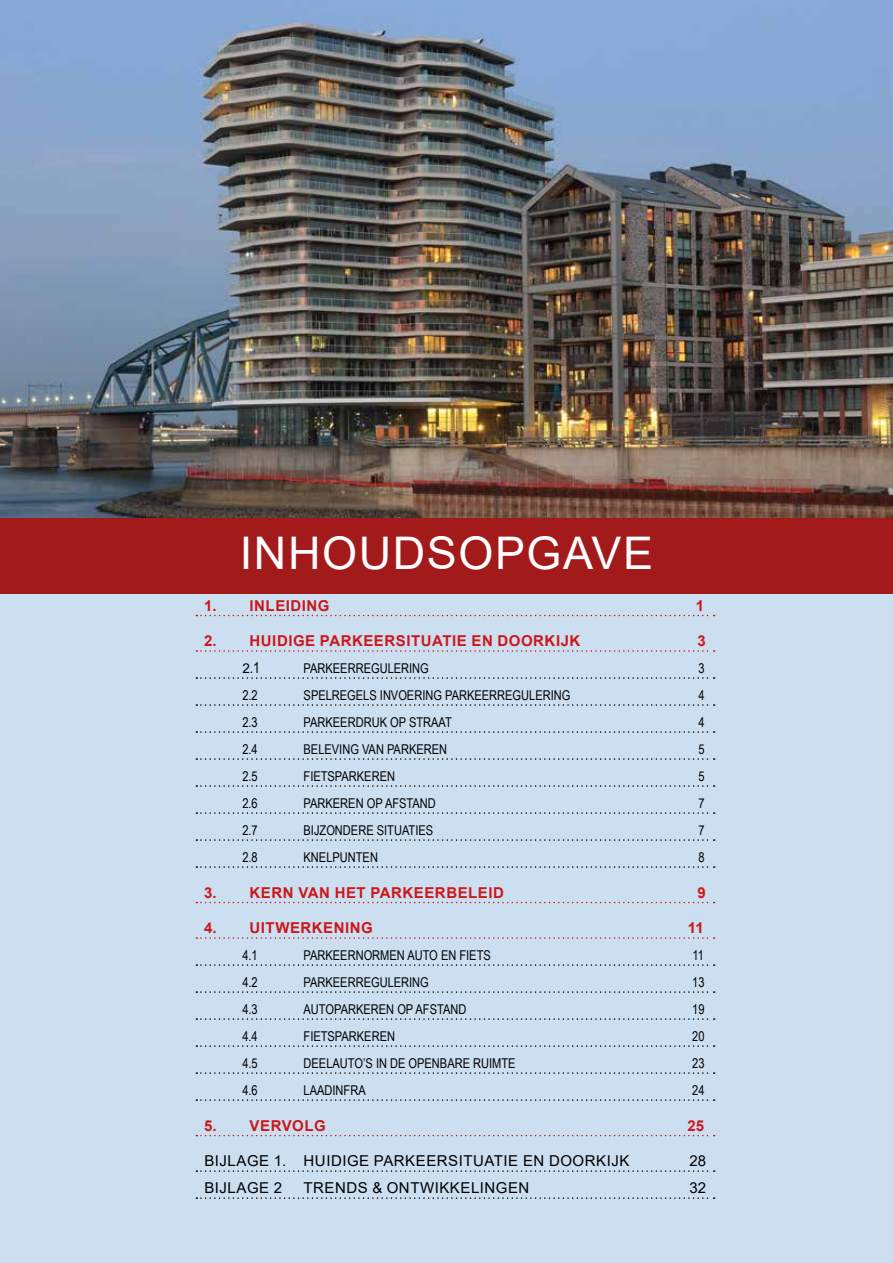
<style>
.page{position:relative;width:893px;height:1263px;background:#fff}
.page>*{position:absolute;margin:0;border:0;box-sizing:border-box;transform-origin:0 0}
.t1{font:45px "Arial";letter-spacing:.035em;color:#fff}
.t2{font:700 15px "Arial";letter-spacing:.035em;color:#cd1719}
.t3{font:15px "Arial";letter-spacing:.035em;color:#000}
.t4{font:15px "Arial Narrow";color:#000}
.t5{font:13.5px "Arial Narrow";color:#000}
.s1{font-family:"Arial";font-size:13.5px}
</style>
<div class="page">
<div style="left:0;top:572px;width:893px;height:691px;background:#ccdff1"></div>
<svg style="left:196px;top:615px;width:519px;height:1px"></svg>
<svg style="left:196px;top:650px;width:519px;height:2px"></svg>
<svg style="left:196px;top:677px;width:519px;height:2px"></svg>
<svg style="left:196px;top:704px;width:519px;height:2px"></svg>
<svg style="left:196px;top:731px;width:519px;height:2px"></svg>
<svg style="left:196px;top:758px;width:519px;height:2px"></svg>
<svg style="left:196px;top:785px;width:519px;height:2px"></svg>
<svg style="left:196px;top:812px;width:519px;height:2px"></svg>
<svg style="left:196px;top:839px;width:519px;height:2px"></svg>
<svg style="left:196px;top:866px;width:519px;height:2px"></svg>
<svg style="left:196px;top:902px;width:519px;height:1px"></svg>
<svg style="left:196px;top:937px;width:519px;height:2px"></svg>
<svg style="left:196px;top:964px;width:519px;height:2px"></svg>
<svg style="left:196px;top:991px;width:519px;height:2px"></svg>
<svg style="left:196px;top:1018px;width:519px;height:2px"></svg>
<svg style="left:196px;top:1045px;width:519px;height:2px"></svg>
<svg style="left:196px;top:1072px;width:519px;height:2px"></svg>
<svg style="left:196px;top:1099px;width:519px;height:2px"></svg>
<svg style="left:196px;top:1135px;width:519px;height:1px"></svg>
<svg style="left:196px;top:1170px;width:519px;height:2px"></svg>
<svg style="left:196px;top:1197px;width:519px;height:2px"></svg>
<div style="left:0;top:513px;width:893px;height:80px;background:#a31a1b"></div>
<img style="left:0;top:0;width:893px;height:517px">
<h1 class="t1" style="left:240px;top:523px;width:415px">INHOUDSOPGAVE</h1>
<p class="t2" style="left:204px;top:595px;width:127px">1. INLEIDING</p>
<p class="t2" style="left:696px;top:595px;width:10px">1</p>
<p class="t2" style="left:204px;top:630px;width:378px">2. HUIDIGE PARKEERSITUATIE EN DOORKIJK</p>
<p class="t2" style="left:697px;top:630px;width:10px">3</p>
<p class="t4" style="left:242px;top:657px;width:19px"><span class="s1">2</span>.1</p>
<p class="t5" style="left:304px;top:658px;width:127px">PARKEERREGULERING</p>
<p class="t5" style="left:698px;top:658px;width:8px">3</p>
<p class="t5" style="left:242px;top:685px;width:17px">2.2</p>
<p class="t5" style="left:304px;top:685px;width:268px">SPELREGELS INVOERING PARKEERREGULERING</p>
<p class="t5" style="left:698px;top:685px;width:8px">4</p>
<p class="t5" style="left:242px;top:712px;width:17px">2.3</p>
<p class="t5" style="left:304px;top:712px;width:150px">PARKEERDRUK OP STRAAT</p>
<p class="t5" style="left:698px;top:712px;width:8px">4</p>
<p class="t5" style="left:242px;top:739px;width:17px">2.4</p>
<p class="t5" style="left:304px;top:739px;width:145px">BELEVING VAN PARKEREN</p>
<p class="t5" style="left:698px;top:739px;width:8px">5</p>
<p class="t5" style="left:242px;top:766px;width:17px">2.5</p>
<p class="t5" style="left:304px;top:766px;width:93px">FIETSPARKEREN</p>
<p class="t5" style="left:698px;top:766px;width:8px">5</p>
<p class="t5" style="left:242px;top:793px;width:17px">2.6</p>
<p class="t5" style="left:304px;top:793px;width:134px">PARKEREN OP AFSTAND</p>
<p class="t5" style="left:698px;top:793px;width:8px">7</p>
<p class="t5" style="left:242px;top:820px;width:17px">2.7</p>
<p class="t5" style="left:304px;top:820px;width:131px">BIJZONDERE SITUATIES</p>
<p class="t5" style="left:698px;top:820px;width:8px">7</p>
<p class="t5" style="left:242px;top:847px;width:17px">2.8</p>
<p class="t5" style="left:304px;top:847px;width:76px">KNELPUNTEN</p>
<p class="t5" style="left:698px;top:847px;width:8px">8</p>
<p class="t2" style="left:204px;top:882px;width:301px">3. KERN VAN HET PARKEERBELEID</p>
<p class="t2" style="left:697px;top:882px;width:10px">9</p>
<p class="t2" style="left:204px;top:917px;width:170px">4. UITWERKENING</p>
<p class="t2" style="left:688px;top:917px;width:17px">11</p>
<p class="t5" style="left:242px;top:945px;width:17px">4.1</p>
<p class="t5" style="left:304px;top:945px;width:189px">PARKEERNORMEN AUTO EN FIETS</p>
<p class="t5" style="left:693px;top:945px;width:13px">11</p>
<p class="t5" style="left:242px;top:972px;width:17px">4.2</p>
<p class="t5" style="left:304px;top:972px;width:127px">PARKEERREGULERING</p>
<p class="t5" style="left:692px;top:972px;width:14px">13</p>
<p class="t5" style="left:242px;top:999px;width:17px">4.3</p>
<p class="t5" style="left:304px;top:999px;width:164px">AUTOPARKEREN OP AFSTAND</p>
<p class="t5" style="left:692px;top:999px;width:14px">19</p>
<p class="t5" style="left:242px;top:1026px;width:17px">4.4</p>
<p class="t5" style="left:304px;top:1026px;width:93px">FIETSPARKEREN</p>
<p class="t5" style="left:692px;top:1026px;width:14px">20</p>
<p class="t5" style="left:242px;top:1053px;width:17px">4.5</p>
<p class="t5" style="left:304px;top:1053px;width:214px">DEELAUTO’S IN DE OPENBARE RUIMTE</p>
<p class="t5" style="left:692px;top:1053px;width:14px">23</p>
<p class="t5" style="left:242px;top:1080px;width:17px">4.6</p>
<p class="t5" style="left:304px;top:1080px;width:64px">LAADINFRA</p>
<p class="t5" style="left:692px;top:1080px;width:14px">24</p>
<p class="t2" style="left:204px;top:1115px;width:123px">5. VERVOLG</p>
<p class="t2" style="left:687px;top:1115px;width:18px">25</p>
<p class="t3" style="left:204px;top:1150px;width:427px">BIJLAGE 1. HUIDIGE PARKEERSITUATIE EN DOORKIJK</p>
<p class="t3" style="left:689px;top:1150px;width:18px">28</p>
<p class="t3" style="left:204px;top:1177px;width:79px">BIJLAGE 2</p>
<p class="t3" style="left:304px;top:1177px;width:227px">TRENDS &amp; ONTWIKKELINGEN</p>
<p class="t3" style="left:689px;top:1177px;width:18px">32</p>
</div>
